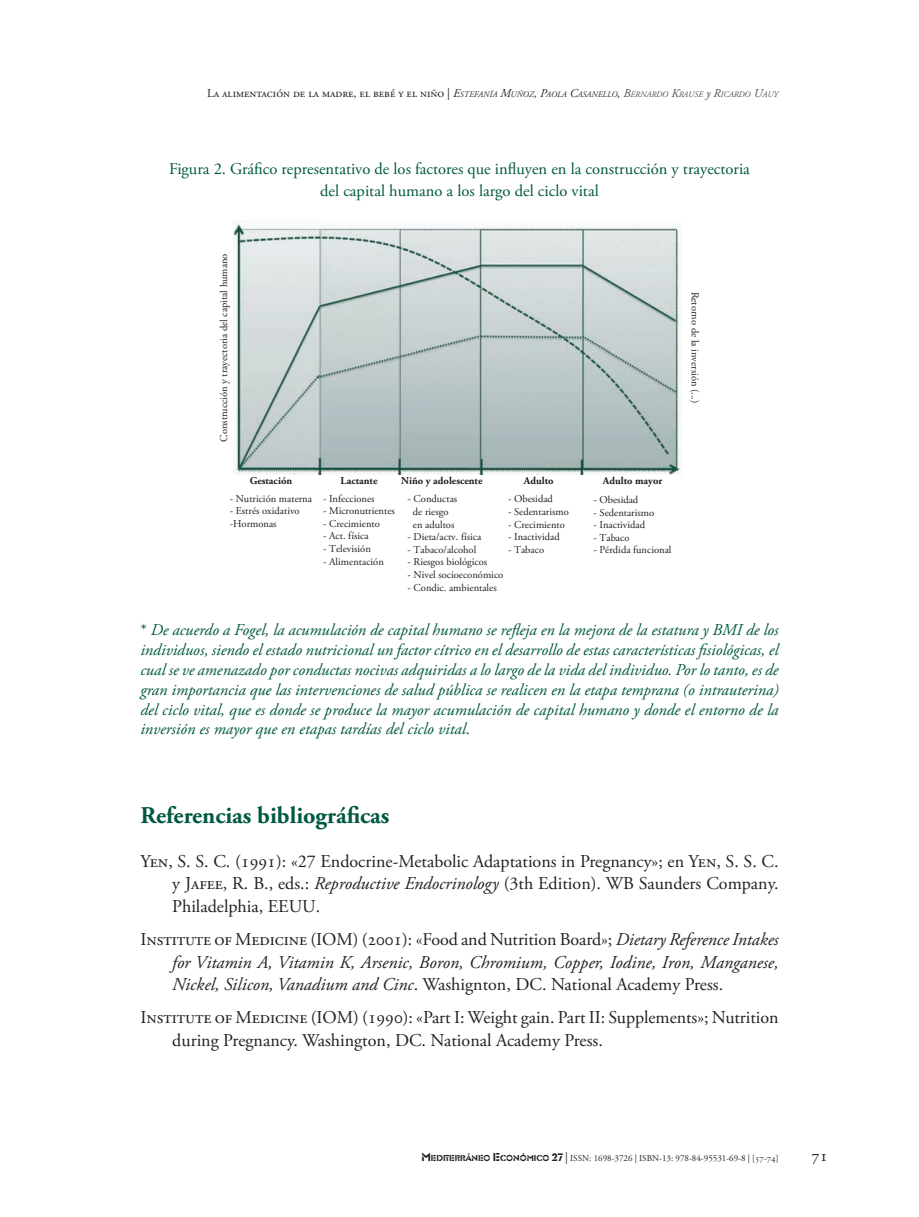
<style>
.page{position:relative;width:919px;height:1217px;background:#fff}
.page>*{position:absolute;margin:0;border:0;box-sizing:border-box;transform-origin:0 0}
.Apartado{font:700 24px "Adobe Garamond Pro";color:#005840}
.C__de_texto{font:18px/22.5px "Adobe Garamond Pro";color:#231f20;text-align:justify}
.C__de_texto-2{font:italic 18px/22.5px "Adobe Garamond Pro";color:#231f20;text-align:justify}
.Fuente{font:italic 16.5px/19.8px "Adobe Garamond Pro";color:#005840;text-align:justify}
.Título_Tablas{font:16.5px "Adobe Garamond Pro";color:#005840}
.t1{font:16.5px "Adobe Garamond Pro";color:#231f20}
.t2{font:12px "Adobe Garamond Pro";letter-spacing:.055em;color:#231f20}
.t3{font:10.5px/12.6px "Adobe Garamond Pro";color:#231f20}
.t4{font:700 10.5px "Adobe Garamond Pro";color:#231f20}
.t5{font:9px "Adobe Garamond Pro";color:#231f20}
.s1{font-style:italic}
.s2{font-style:italic;font-size:8.4px}
.s3{font-style:italic;color:#4b4c4d}
.s4{font-style:italic;font-size:8.4px;color:#4b4c4d}
.s5{font-style:normal}
.s6{font-family:"Glaser Ste D";font-size:12px}
.s7{font-family:"Glaser Ste D"}
.s8{font-family:"Glaser Ste D";font-size:11.25px}
.s9{font-size:12px}
</style>
<div class="page">
<img style="left:234px;top:221px;width:447px;height:253px">
<p class="t2" style="left:207px;top:86px;width:572px">La alimentación de la madre, el bebé y el niño | <span class="s1">E</span><span class="s2">STEFANÍA</span> <span class="s1">M</span><span class="s2">UÑOZ</span><span class="s1">, P</span><span class="s2">AOLA</span> <span class="s1">C</span><span class="s2">ASANELLO</span><span class="s1">,</span> <span class="s3">B</span><span class="s4">ERNARDO</span> <span class="s3">K</span><span class="s4">RAUSE</span> <span class="s3">y</span> <span class="s3">R</span><span class="s4">ICARDO</span> <span class="s3">U</span><span class="s4">AUY</span></p>
<p class="Título_Tablas" style="left:169px;top:158px;width:582px">Figura 2. Gráfico representativo de los factores que influyen en la construcción y trayectoria</p>
<p class="Título_Tablas" style="left:320px;top:181px;width:280px">del capital humano a los largo del ciclo vital</p>
<p class="t3" style="left:218px;top:441px;width:190px;rotate:-90deg">Construcción y trayectoria del capital humano</p>
<p class="t4" style="left:524px;top:474px;width:31px">Adulto</p>
<p class="t3" style="left:508px;top:493px;width:46px">- Obesidad</p>
<p class="t3" style="left:508px;top:505px;width:62px">- Sedentarismo</p>
<p class="t3" style="left:508px;top:518px;width:58px">- Crecimiento</p>
<p class="t3" style="left:508px;top:530px;width:53px">- Inactividad</p>
<p class="t3" style="left:508px;top:543px;width:37px">- Tabaco</p>
<p class="t4" style="left:250px;top:474px;width:44px">Gestación</p>
<p class="t4" style="left:401px;top:474px;width:83px">Niño y adolescente</p>
<p class="t3" style="left:230px;top:492px;width:84px">- Nutrición materna</p>
<p class="t3" style="left:230px;top:505px;width:71px">- Estrés oxidativo -Hormonas</p>
<p class="t4" style="left:340px;top:474px;width:38px">Lactante</p>
<p class="t3" style="left:323px;top:492px;width:53px">- Infecciones</p>
<p class="t3" style="left:323px;top:505px;width:73px">- Micronutrientes</p>
<p class="t3" style="left:323px;top:517px;width:58px">- Crecimiento</p>
<p class="t3" style="left:323px;top:530px;width:47px">- Act. física</p>
<p class="t3" style="left:323px;top:542px;width:49px">- Televisión</p>
<p class="t3" style="left:323px;top:555px;width:62px">- Alimentación</p>
<p class="t3" style="left:407px;top:493px;width:51px;text-align:center">- Conductas de riesgo<br>en adultos</p>
<p class="t3" style="left:407px;top:530px;width:75px">- Dieta/actv. física</p>
<p class="t3" style="left:407px;top:543px;width:70px">- Tabaco/alcohol</p>
<p class="t3" style="left:407px;top:556px;width:81px">- Riesgos biológicos</p>
<p class="t3" style="left:407px;top:568px;width:97px">- Nivel socioeconómico</p>
<p class="t3" style="left:407px;top:581px;width:91px">- Condic. ambientales</p>
<p class="t3" style="left:701px;top:291px;width:113px;rotate:90deg">Retorno de la inversión (...)</p>
<p class="t4" style="left:603px;top:474px;width:61px">Adulto mayor</p>
<p class="t3" style="left:593px;top:493px;width:46px">- Obesidad</p>
<p class="t3" style="left:593px;top:506px;width:62px">- Sedentarismo</p>
<p class="t3" style="left:593px;top:519px;width:53px">- Inactividad</p>
<p class="t3" style="left:593px;top:531px;width:37px">- Tabaco</p>
<p class="t3" style="left:593px;top:544px;width:79px">- Pérdida funcional</p>
<p class="Fuente" style="left:140px;top:620px;width:639px"><span class="s5">*</span> De acuerdo a Fogel, la acumulación de capital humano se refleja en la mejora de la estatura y BMI de los individuos, siendo el estado nutricional un factor cítrico en el desarrollo de estas características fisiológicas, el cual se ve amenazado por conductas nocivas adquiridas a lo largo de la vida del individuo. Por lo tanto, es de gran importancia que las intervenciones de salud pública se realicen en la etapa temprana (o intrauterina) del ciclo vital, que es donde se produce la mayor acumulación de capital humano y donde el entorno de la inversión es mayor que en etapas tardías del ciclo vital<span class="s5">.</span></p>
<p class="Apartado" style="left:140px;top:801px;width:250px">Referencias bibliográficas</p>
<p class="C__de_texto" style="left:172px;top:850px;width:607px;text-indent:-32px">Yen, S. S. C. (1991): «27 Endocrine-Metabolic Adaptations in Pregnancy»; en Yen, S. S. C. y Jafee, R. B., eds.: <span class="s1">Reproductive Endocrinology</span> (3th Edition). WB Saunders Company.<br>Philadelphia, EEUU.</p>
<p class="C__de_texto-2" style="left:172px;top:928px;width:607px;text-indent:-32px"><span class="s5">Institute of Medicine (IOM) (2001): «Food and Nutrition Board»;</span> Dietary Reference Intakes for Vitamin A, Vitamin K, Arsenic, Boron, Chromium, Copper, Iodine, Iron, Manganese, Nickel, Silicon, Vanadium and Cinc<span class="s5">. Washignton, DC. National Academy Press.</span></p>
<p class="C__de_texto" style="left:172px;top:1006px;width:607px;text-indent:-32px">Institute of Medicine (IOM) (1990): «Part I: Weight gain. Part II: Supplements»; Nutrition during Pregnancy. Washington, DC. National Academy Press.</p>
<p class="t5" style="left:421px;top:1152px;width:358px"><span class="s6">M</span><span class="s7">EDITERRÁNEO</span> <span class="s6">E</span><span class="s7">CONÓMICO</span> <span class="s8">27</span> <span class="s9">|</span> ISSN: 1698-3726 | ISBN-13: 978-84-95531-69-8 | [57-74]</p>
<p class="t1" style="left:811px;top:1145px;width:18px">71</p>
</div>
